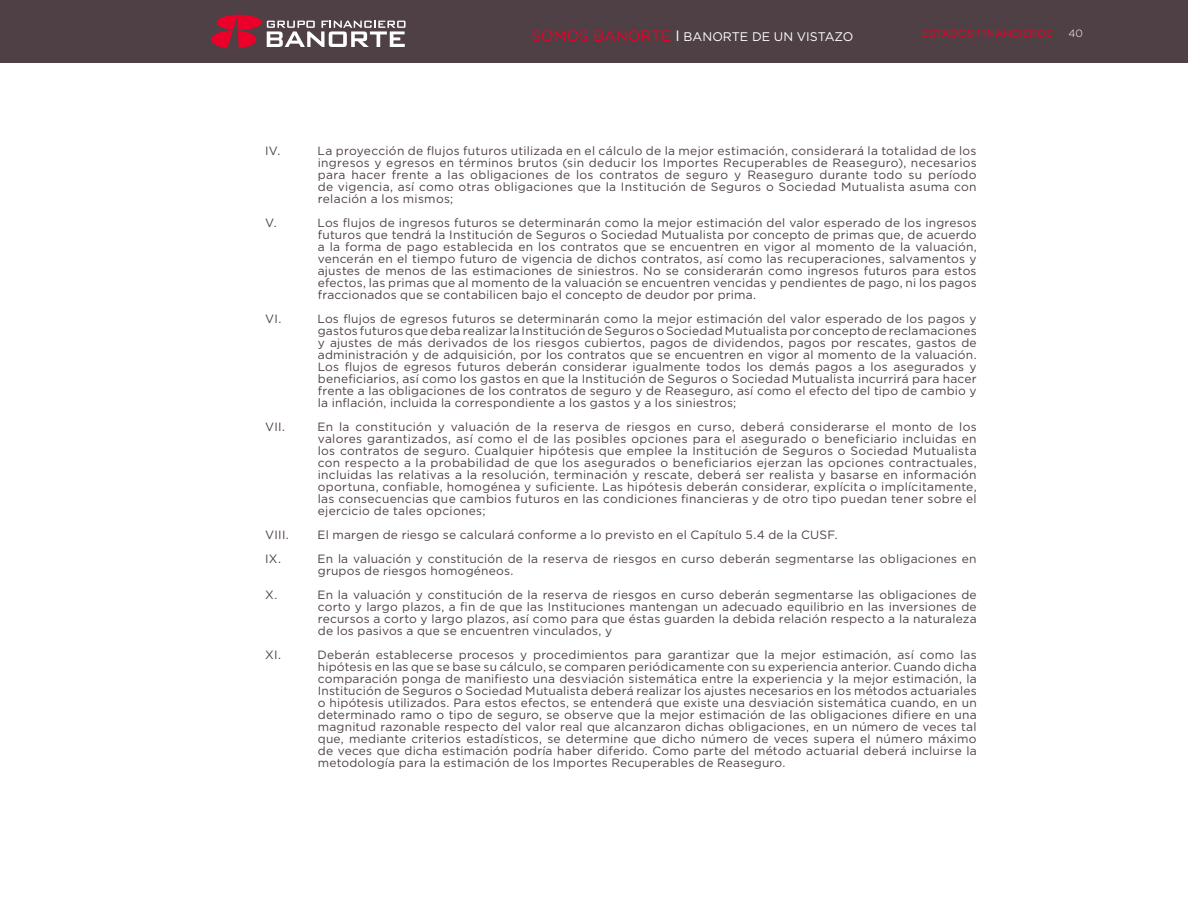
<style>
.page{position:relative;width:1188px;height:918px;background:#fff}
.page>*{position:absolute;margin:0;border:0;box-sizing:border-box;transform-origin:0 0}
.t1{font:12.45px "Gotham";color:#fff}
.t2{font:12px/12px "Gotham";letter-spacing:.015em;color:#4f4045;text-align:justify}
.t3{font:10.5px "Gotham";color:#eb0029}
.t4{font:300 10.5px "Gotham";color:#fff}
.s1{font-size:15px;color:#eb0029}
.s2{font-size:15px}
</style>
<div class="page">
<div style="left:0;top:0;width:1188px;height:63px;background:#4e4044"></div>
<svg style="left:211px;top:15px;width:195px;height:33px"></svg>
<p class="t1" style="left:531px;top:29px;width:323px"><span class="s1">SOMOS BANORTE</span> <span class="s2">I</span> BANORTE DE UN VISTAZO</p>
<p class="t3" style="left:922px;top:27px;width:132px">ESTADOS FINANCIEROS</p>
<p class="t4" style="left:1069px;top:27px;width:16px">40</p>
<p class="t2" style="left:265px;top:145px;width:16px">IV.</p>
<p class="t2" style="left:318px;top:145px;width:661px">La proyección de flujos futuros utilizada en el cálculo de la mejor estimación, considerará la totalidad de los ingresos y egresos en términos brutos (sin deducir los Importes Recuperables de Reaseguro), necesarios para hacer frente a las obligaciones de los contratos de seguro y Reaseguro durante todo su período de vigencia, así como otras obligaciones que la Institución de Seguros o Sociedad Mutualista asuma con relación a los mismos;</p>
<p class="t2" style="left:265px;top:217px;width:13px">V.</p>
<p class="t2" style="left:318px;top:217px;width:661px">Los flujos de ingresos futuros se determinarán como la mejor estimación del valor esperado de los ingresos futuros que tendrá la Institución de Seguros o Sociedad Mutualista por concepto de primas que, de acuerdo a la forma de pago establecida en los contratos que se encuentren en vigor al momento de la valuación, vencerán en el tiempo futuro de vigencia de dichos contratos, así como las recuperaciones, salvamentos y ajustes de menos de las estimaciones de siniestros. No se considerarán como ingresos futuros para estos efectos, las primas que al momento de la valuación se encuentren vencidas y pendientes de pago, ni los pagos fraccionados que se contabilicen bajo el concepto de deudor por prima.</p>
<p class="t2" style="left:265px;top:313px;width:18px">VI.</p>
<p class="t2" style="left:318px;top:313px;width:661px">Los flujos de egresos futuros se determinarán como la mejor estimación del valor esperado de los pagos y gastos futuros que deba realizar la Institución de Seguros o Sociedad Mutualista por concepto de reclamaciones y ajustes de más derivados de los riesgos cubiertos, pagos de dividendos, pagos por rescates, gastos de administración y de adquisición, por los contratos que se encuentren en vigor al momento de la valuación.<br>Los flujos de egresos futuros deberán considerar igualmente todos los demás pagos a los asegurados y beneficiarios, así como los gastos en que la Institución de Seguros o Sociedad Mutualista incurrirá para hacer frente a las obligaciones de los contratos de seguro y de Reaseguro, así como el efecto del tipo de cambio y la inflación, incluida la correspondiente a los gastos y a los siniestros;</p>
<p class="t2" style="left:265px;top:421px;width:21px">VII.</p>
<p class="t2" style="left:318px;top:421px;width:661px">En la constitución y valuación de la reserva de riesgos en curso, deberá considerarse el monto de los valores garantizados, así como el de las posibles opciones para el asegurado o beneficiario incluidas en los contratos de seguro. Cualquier hipótesis que emplee la Institución de Seguros o Sociedad Mutualista con respecto a la probabilidad de que los asegurados o beneficiarios ejerzan las opciones contractuales, incluidas las relativas a la resolución, terminación y rescate, deberá ser realista y basarse en información oportuna, confiable, homogénea y suficiente. Las hipótesis deberán considerar, explícita o implícitamente, las consecuencias que cambios futuros en las condiciones financieras y de otro tipo puedan tener sobre el ejercicio de tales opciones;</p>
<p class="t2" style="left:265px;top:529px;width:25px">VIII.</p>
<p class="t2" style="left:318px;top:529px;width:522px">El margen de riesgo se calculará conforme a lo previsto en el Capítulo 5.4 de la CUSF.</p>
<p class="t2" style="left:265px;top:553px;width:17px">IX.</p>
<p class="t2" style="left:318px;top:553px;width:661px">En la valuación y constitución de la reserva de riesgos en curso deberán segmentarse las obligaciones en grupos de riesgos homogéneos.</p>
<p class="t2" style="left:265px;top:589px;width:14px">X.</p>
<p class="t2" style="left:318px;top:589px;width:661px">En la valuación y constitución de la reserva de riesgos en curso deberán segmentarse las obligaciones de corto y largo plazos, a fin de que las Instituciones mantengan un adecuado equilibrio en las inversiones de recursos a corto y largo plazos, así como para que éstas guarden la debida relación respecto a la naturaleza de los pasivos a que se encuentren vinculados, y</p>
<p class="t2" style="left:265px;top:649px;width:17px">XI.</p>
<p class="t2" style="left:318px;top:649px;width:661px">Deberán establecerse procesos y procedimientos para garantizar que la mejor estimación, así como las hipótesis en las que se base su cálculo, se comparen periódicamente con su experiencia anterior. Cuando dicha comparación ponga de manifiesto una desviación sistemática entre la experiencia y la mejor estimación, la Institución de Seguros o Sociedad Mutualista deberá realizar los ajustes necesarios en los métodos actuariales o hipótesis utilizados. Para estos efectos, se entenderá que existe una desviación sistemática cuando, en un determinado ramo o tipo de seguro, se observe que la mejor estimación de las obligaciones difiere en una magnitud razonable respecto del valor real que alcanzaron dichas obligaciones, en un número de veces tal que, mediante criterios estadísticos, se determine que dicho número de veces supera el número máximo de veces que dicha estimación podría haber diferido. Como parte del método actuarial deberá incluirse la metodología para la estimación de los Importes Recuperables de Reaseguro.</p>
</div>
